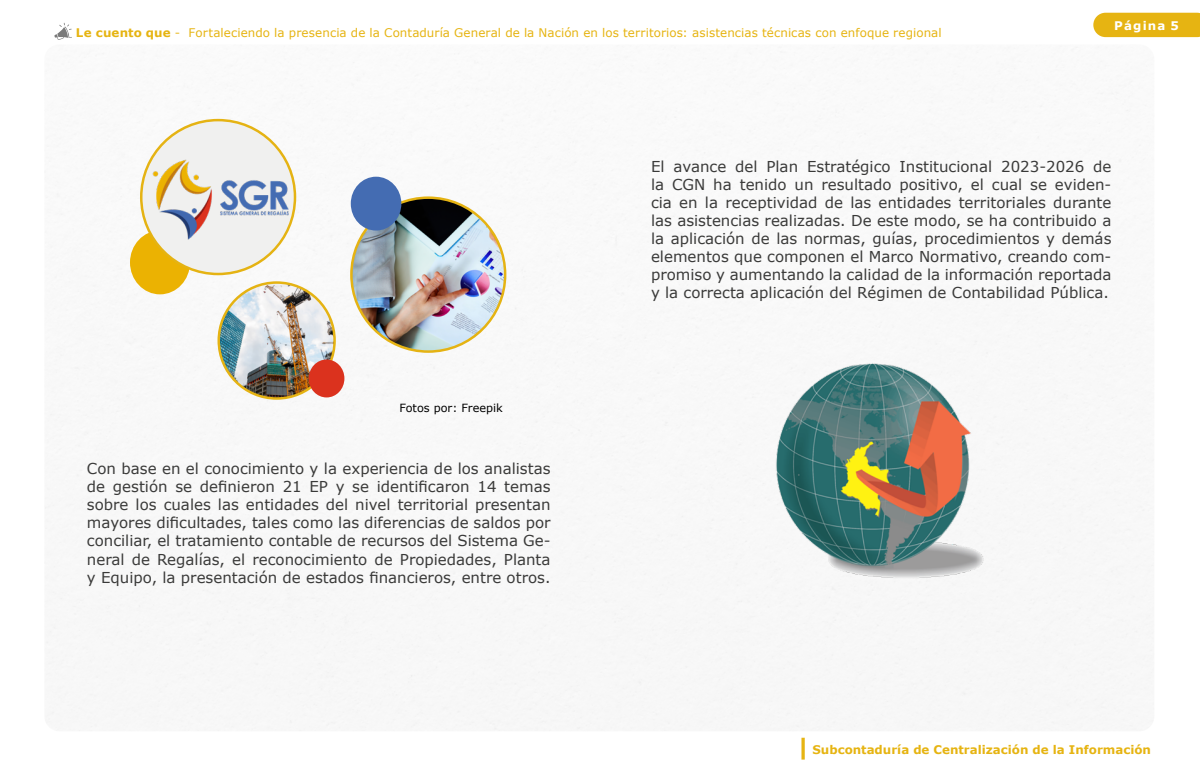
<style>
.page{position:relative;width:1200px;height:777px;background:#fff}
.page>*{position:absolute;margin:0;border:0;box-sizing:border-box;transform-origin:0 0}
.t1{font:700 30px "Verdana";color:#e6b412}
.t2{font:15px/18px "Verdana";color:#3a3a39;text-align:justify}
.t3{font:11.88px "Verdana";letter-spacing:.005em;color:#e6b412}
.t4{font:700 11.88px "Verdana";color:#e6b412}
.t5{font:700 11.88px "Verdana";letter-spacing:.1em;color:#fff}
.t6{font:11.25px "Verdana";color:#000}
.s1{font-weight:700}
</style>
<div class="page">
<img style="left:45px;top:47px;width:1108px;height:684px">
<div style="left:1093px;top:13px;width:107px;height:24px;background:#e6b412"></div>
<svg style="left:54px;top:23px;width:18px;height:17px"></svg>
<div style="left:130px;top:230px;width:60px;height:64px;background:#ebb202;border-radius:50%"></div>
<div style="left:141px;top:120px;width:154px;height:154px;background:#f0f0ef;border-radius:50%"></div>
<img style="left:141px;top:149px;width:154px;height:98px">
<img style="left:219px;top:282px;width:116px;height:116px;border-radius:58px">
<div style="left:218px;top:281px;width:118px;height:118px;border:2px solid #e5b313;border-radius:50%"></div>
<img style="left:351px;top:198px;width:154px;height:153px;border-radius:77px">
<div style="left:351px;top:177px;width:50px;height:53px;background:#446cb2;border-radius:50%"></div>
<div style="left:309px;top:359px;width:35px;height:38px;background:#db321e;border-radius:50%"></div>
<img style="left:771px;top:349px;width:221px;height:238px">
<p class="t3" style="left:76px;top:24px;width:867px"><span class="s1">Le cuento que</span> - Fortaleciendo la presencia de la Contaduría General de la Nación en los territorios: asistencias técnicas con enfoque regional</p>
<p class="t5" style="left:1114px;top:17px;width:66px">Página 5</p>
<p class="t6" style="left:400px;top:400px;width:105px">Fotos por: Freepik</p>
<p class="t2" style="left:87px;top:459px;width:465px">Con base en el conocimiento y la experiencia de los analistas de gestión se definieron 21 EP y se identificaron 14 temas sobre los cuales las entidades del nivel territorial presentan mayores dificultades, tales como las diferencias de saldos por conciliar, el tratamiento contable de recursos del Sistema Ge&shy;neral de Regalías, el reconocimiento de Propiedades, Planta y Equipo, la presentación de estados financieros, entre otros.</p>
<p class="t2" style="left:651px;top:157px;width:462px">El avance del Plan Estratégico Institucional 2023-2026 de la CGN ha tenido un resultado positivo, el cual se eviden&shy;cia en la receptividad de las entidades territoriales durante las asistencias realizadas. De este modo, se ha contribuido a la aplicación de las normas, guías, procedimientos y demás elementos que componen el Marco Normativo, creando com&shy;promiso y aumentando la calidad de la información reportada y la correcta aplicación del Régimen de Contabilidad Pública.</p>
<h1 class="t1" style="left:839px;top:737px;width:23px;rotate:90deg">_</h1>
<p class="t4" style="left:813px;top:741px;width:340px">Subcontaduría de Centralización de la Información</p>
</div>
